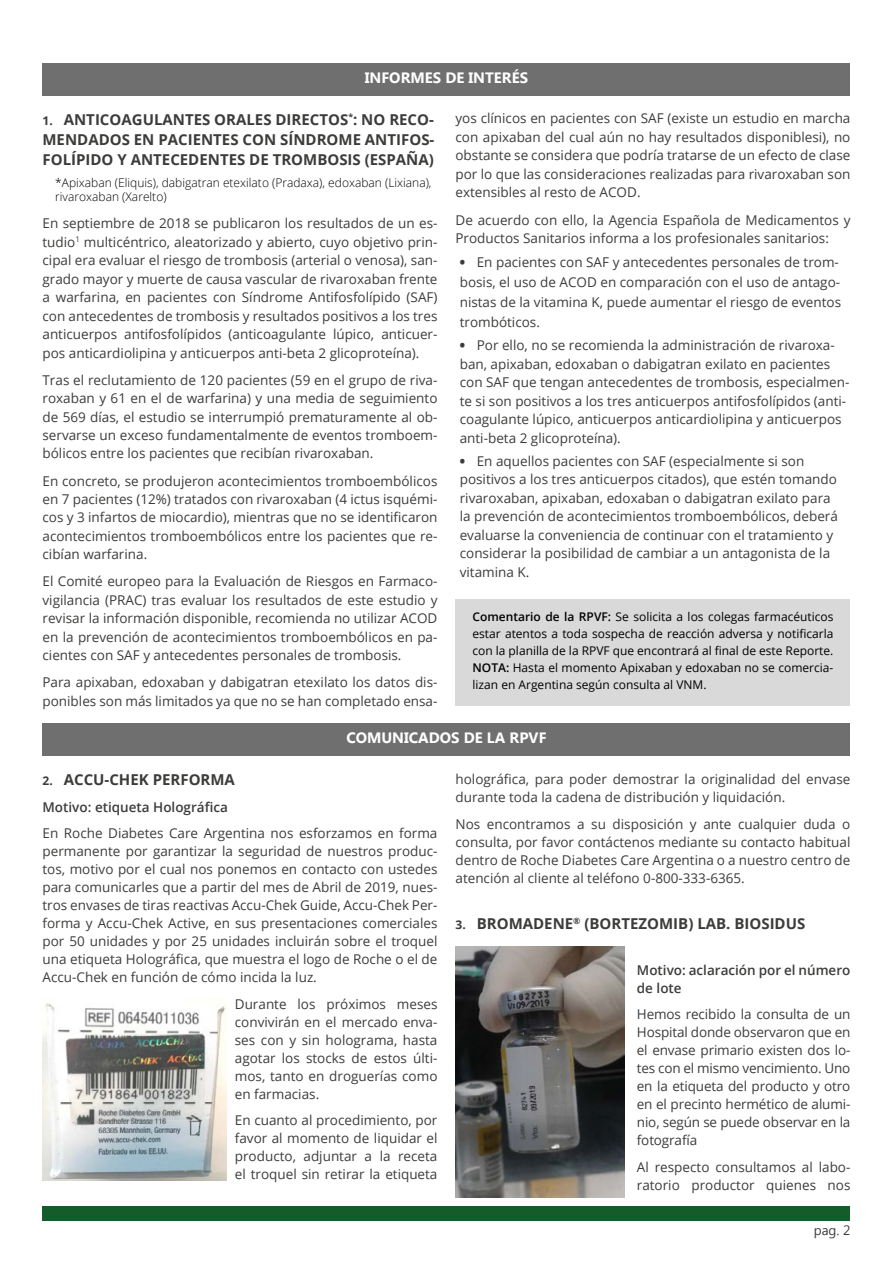
<style>
.page{position:relative;width:893px;height:1263px;background:#fff}
.page>*{position:absolute;margin:0;border:0;box-sizing:border-box;transform-origin:0 0}
.t1{font:700 15px/20px "Open Sans";color:#3c3c3b;text-align:justify}
.t2{font:700 15px "Segoe UI";color:#fff}
.t3{font:13.5px/18.5px "Open Sans";color:#3c3c3b;text-align:justify}
.t4{font:600 13.5px/18px "Open Sans";color:#3c3c3b}
.t5{font:13.5px "Segoe UI";color:#3c3c3b}
.t6{font:12px/17.1px "Open Sans";color:#000;text-align:justify}
.t7{font:300 12px/14px "Open Sans";color:#000}
.s1{font-size:12px}
.s2{font-weight:800}
.s3{font-weight:600}
</style>
<div class="page">
<div style="left:43px;top:1205px;width:807px;height:15px;background:#155c2b"></div>
<div style="left:43px;top:64px;width:807px;height:32px;background:#706f6f"></div>
<div style="left:43px;top:724px;width:807px;height:32px;background:#706f6f"></div>
<div style="left:455px;top:599px;width:395px;height:71px;background:#d9d9d9"></div>
<div style="left:455px;top:650px;width:395px;height:54px;background:#d9d9d9"></div>
<div style="left:455px;top:684px;width:395px;height:22px;background:#d9d9d9"></div>
<img style="left:43px;top:1003px;width:183px;height:178px">
<img style="left:455px;top:946px;width:169px;height:251px">
<p class="t2" style="left:365px;top:67px;width:165px">INFORMES DE INTERÉS</p>
<p class="t1" style="left:43px;top:109px;width:393px"><span class="s1">1.</span> ANTICOAGULANTES ORALES DIRECTOS<sup>*</sup>: NO RECO-MENDADOS EN PACIENTES CON SÍNDROME ANTIFOS-FOLÍPIDO Y ANTECEDENTES DE TROMBOSIS (ESPAÑA)</p>
<p class="t7" style="left:55px;top:175px;width:378px">*Apixaban (Eliquis), dabigatran etexilato (Pradaxa), edoxaban (Lixiana), rivaroxaban (Xarelto)</p>
<p class="t3" style="left:43px;top:214px;width:396px">En septiembre de 2018 se publicaron los resultados de un es&shy;tudio<sup>1</sup> multicéntrico, aleatorizado y abierto, cuyo objetivo prin&shy;cipal era evaluar el riesgo de trombosis (arterial o venosa), san&shy;grado mayor y muerte de causa vascular de rivaroxaban frente a warfarina, en pacientes con Síndrome Antifosfolípido (SAF) con antecedentes de trombosis y resultados positivos a los tres anticuerpos antifosfolípidos (anticoagulante lúpico, anticuer&shy;pos anticardiolipina y anticuerpos anti-beta 2 glicoproteína).</p>
<p class="t3" style="left:43px;top:370px;width:396px">Tras el reclutamiento de 120 pacientes (59 en el grupo de riva&shy;roxaban y 61 en el de warfarina) y una media de seguimiento de 569 días, el estudio se interrumpió prematuramente al ob&shy;servarse un exceso fundamentalmente de eventos tromboem&shy;bólicos entre los pacientes que recibían rivaroxaban.</p>
<p class="t3" style="left:43px;top:471px;width:396px">En concreto, se produjeron acontecimientos tromboembólicos en 7 pacientes (12%) tratados con rivaroxaban (4 ictus isquémi&shy;cos y 3 infartos de miocardio), mientras que no se identificaron acontecimientos tromboembólicos entre los pacientes que re&shy;cibían warfarina.</p>
<p class="t3" style="left:43px;top:572px;width:396px">El Comité europeo para la Evaluación de Riesgos en Farmaco&shy;vigilancia (PRAC) tras evaluar los resultados de este estudio y revisar la información disponible, recomienda no utilizar ACOD en la prevención de acontecimientos tromboembólicos en pa&shy;cientes con SAF y antecedentes personales de trombosis.</p>
<p class="t3" style="left:43px;top:673px;width:396px">Para apixaban, edoxaban y dabigatran etexilato los datos dis&shy;ponibles son más limitados ya que no se han completado ensa-</p>
<p class="t3" style="left:455px;top:109px;width:396px">yos clínicos en pacientes con SAF (existe un estudio en marcha con apixaban del cual aún no hay resultados disponiblesi), no obstante se considera que podría tratarse de un efecto de clase por lo que las consideraciones realizadas para rivaroxaban son extensibles al resto de ACOD.</p>
<p class="t3" style="left:455px;top:210px;width:396px">De acuerdo con ello, la Agencia Española de Medicamentos y<br>Productos Sanitarios informa a los profesionales sanitarios:</p>
<p class="t3" style="left:460px;top:252px;width:383px;line-height:20px;text-align:left"><span class="s2">•</span> En pacientes con SAF y antecedentes personales de trom&shy;bosis, el uso de ACOD en comparación con el uso de antago&shy;nistas de la vitamina K, puede aumentar el riesgo de eventos trombóticos.</p>
<p class="t3" style="left:460px;top:336px;width:391px;text-align:left"><span class="s2">•</span> Por ello, no se recomienda la administración de rivaroxa&shy;ban, apixaban, edoxaban o dabigatran exilato en pacientes con SAF que tengan antecedentes de trombosis, especialmen&shy;te si son positivos a los tres anticuerpos antifosfolípidos (anti&shy;coagulante lúpico, anticuerpos anticardiolipina y anticuerpos anti-beta 2 glicoproteína).</p>
<p class="t3" style="left:460px;top:451px;width:380px;text-align:left"><span class="s2">•</span> En aquellos pacientes con SAF (especialmente si son positivos a los tres anticuerpos citados), que estén tomando rivaroxaban, apixaban, edoxaban o dabigatran exilato para la prevención de acontecimientos tromboembólicos, deberá evaluarse la conveniencia de continuar con el tratamiento y considerar la posibilidad de cambiar a un antagonista de la vitamina K.</p>
<p class="t6" style="left:472px;top:608px;width:362px"><span class="s3">Comentario de la RPVF:</span> Se solicita a los colegas farmacéuticos estar atentos a toda sospecha de reacción adversa y notificarla con la planilla de la RPVF que encontrará al final de este Reporte.<br><span class="s3">NOTA:</span> Hasta el momento Apixaban y edoxaban no se comercia&shy;lizan en Argentina según consulta al VNM.</p>
<p class="t2" style="left:346px;top:727px;width:201px">COMUNICADOS DE LA RPVF</p>
<p class="t1" style="left:43px;top:769px;width:194px"><span class="s1">2.</span> ACCU-CHEK PERFORMA</p>
<p class="t4" style="left:43px;top:797px;width:187px">Motivo: etiqueta Holográfica</p>
<p class="t3" style="left:43px;top:824px;width:396px;line-height:18px">En Roche Diabetes Care Argentina nos esforzamos en forma permanente por garantizar la seguridad de nuestros produc&shy;tos, motivo por el cual nos ponemos en contacto con ustedes para comunicarles que a partir del mes de Abril de 2019, nues&shy;tros envases de tiras reactivas Accu-Chek Guide, Accu-Chek Per&shy;forma y Accu-Chek Active, en sus presentaciones comerciales por 50 unidades y por 25 unidades incluirán sobre el troquel una etiqueta Holográfica, que muestra el logo de Roche o el de Accu-Chek en función de cómo incida la luz.</p>
<p class="t3" style="left:235px;top:994px;width:204px;line-height:18px">Durante los próximos meses convivirán en el mercado enva&shy;ses con y sin holograma, hasta agotar los stocks de estos últi&shy;mos, tanto en droguerías como en farmacias.</p>
<p class="t3" style="left:235px;top:1111px;width:204px;line-height:18px">En cuanto al procedimiento, por favor al momento de liquidar el producto, adjuntar a la receta el troquel sin retirar la etiqueta</p>
<p class="t3" style="left:455px;top:770px;width:396px;line-height:18px">holográfica, para poder demostrar la originalidad del envase durante toda la cadena de distribución y liquidación.</p>
<p class="t3" style="left:455px;top:814px;width:396px;line-height:18px">Nos encontramos a su disposición y ante cualquier duda o consulta, por favor contáctenos mediante su contacto habitual dentro de Roche Diabetes Care Argentina o a nuestro centro de atención al cliente al teléfono 0-800-333-6365.</p>
<p class="t1" style="left:455px;top:913px;width:351px"><span class="s1">3.</span> BROMADENE<sup>®</sup> (BORTEZOMIB) LAB. BIOSIDUS</p>
<p class="t4" style="left:637px;top:960px;width:215px">Motivo: aclaración por el número de lote</p>
<p class="t3" style="left:637px;top:1005px;width:215px;line-height:18px">Hemos recibido la consulta de un Hospital donde observaron que en el envase primario existen dos lo&shy;tes con el mismo vencimiento. Uno en la etiqueta del producto y otro en el precinto hermético de alumi&shy;nio, según se puede observar en la fotografía</p>
<p class="t3" style="left:637px;top:1157px;width:215px;line-height:18px">Al respecto consultamos al labo&shy;ratorio productor quienes nos</p>
<p class="t5" style="left:814px;top:1220px;width:38px">pag. 2</p>
</div>
